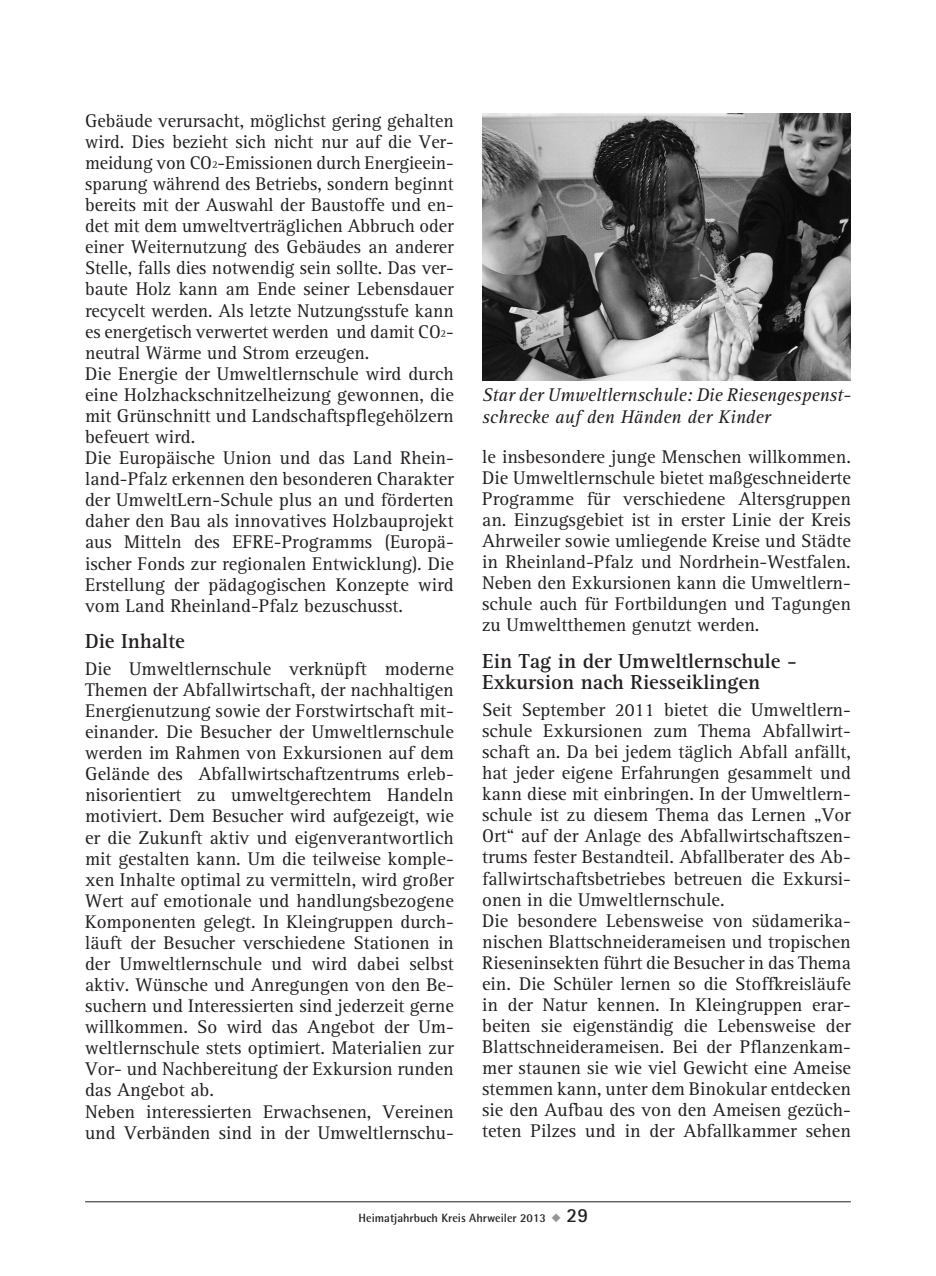
<style>
.page{position:relative;width:936px;height:1276px;background:#fff}
.page>*{position:absolute;margin:0;border:0;box-sizing:border-box;transform-origin:0 0}
.t1{font:700 21px/21px "AT Rotis Serif";color:#231f20}
.t2{font:19px/21px "AT Rotis Serif";color:#231f20}
.t3{font:italic 19px/21px "AT Rotis Serif";letter-spacing:-.005em;color:#231f20}
.t4{font:700 12px "Rotis Semi Sans";color:#231f20}
.s1{font-size:11px}
.s2{color:#939598}
.s3{font-family:"Rotis Sans Serif";font-size:20px}
</style>
<div class="page">
<hr style="left:85px;top:1201px;width:765px;height:1px;background:#231f20">
<img style="left:482px;top:113px;width:368px;height:267px">
<p class="t2" style="left:85px;top:111px;width:370px">Gebäude verursacht, möglichst gering gehalten wird. Dies bezieht sich nicht nur auf die Ver&shy;meidung von CO<span class="s1">2</span>-Emissionen durch Energieein&shy;sparung während des Betriebs, sondern beginnt bereits mit der Auswahl der Baustoffe und en&shy;det mit dem umweltverträglichen Abbruch oder einer Weiternutzung des Gebäudes an anderer Stelle, falls dies notwendig sein sollte. Das ver&shy;baute Holz kann am Ende seiner Lebensdauer recycelt werden. Als letzte Nutzungsstufe kann es energetisch verwertet werden und damit CO<span class="s1">2</span>- neutral Wärme und Strom erzeugen.<br>Die Energie der Umweltlernschule wird durch eine Holzhackschnitzelheizung gewonnen, die mit Grünschnitt und Landschaftspflegehölzern befeuert wird.<br>Die Europäische Union und das Land Rhein&shy;land-Pfalz erkennen den besonderen Charakter der UmweltLern-Schule plus an und förderten daher den Bau als innovatives Holzbauprojekt aus Mitteln des EFRE-Programms (Europä&shy;ischer Fonds zur regionalen Entwicklung). Die Erstellung der pädagogischen Konzepte wird vom Land Rheinland-Pfalz bezuschusst.</p>
<p class="t1" style="left:85px;top:631px;width:101px">Die Inhalte</p>
<p class="t2" style="left:85px;top:658px;width:370px">Die Umweltlernschule verknüpft moderne Themen der Abfallwirtschaft, der nachhaltigen Energienutzung sowie der Forstwirtschaft mit&shy;einander. Die Besucher der Umweltlernschule werden im Rahmen von Exkursionen auf dem Gelände des Abfallwirtschaftzentrums erleb&shy;nisorientiert zu umweltgerechtem Handeln motiviert. Dem Besucher wird aufgezeigt, wie er die Zukunft aktiv und eigenverantwortlich mit gestalten kann. Um die teilweise komple&shy;xen Inhalte optimal zu vermitteln, wird großer Wert auf emotionale und handlungsbezogene Komponenten gelegt. In Kleingruppen durch&shy;läuft der Besucher verschiedene Stationen in der Umweltlernschule und wird dabei selbst aktiv. Wünsche und Anregungen von den Be&shy;suchern und Interessierten sind jederzeit gerne willkommen. So wird das Angebot der Um&shy;weltlernschule stets optimiert. Materialien zur Vor- und Nachbereitung der Exkursion runden das Angebot ab.<br>Neben interessierten Erwachsenen, Vereinen und Verbänden sind in der Umweltlernschu-</p>
<p class="t3" style="left:482px;top:385px;width:370px">Star der Umweltlernschule: Die Riesengespenst&shy;schrecke auf den Händen der Kinder</p>
<p class="t2" style="left:482px;top:446px;width:370px;text-align:justify">le insbesondere junge Menschen willkommen.<br>Die Umweltlernschule bietet maßgeschneiderte Programme für verschiedene Altersgruppen an. Einzugsgebiet ist in erster Linie der Kreis Ahrweiler sowie umliegende Kreise und Städte in Rheinland-Pfalz und Nordrhein-Westfalen.<br>Neben den Exkursionen kann die Umweltlern&shy;schule auch für Fortbildungen und Tagungen zu Umweltthemen genutzt werden.</p>
<p class="t1" style="left:482px;top:651px;width:316px">Ein Tag in der Umweltlernschule -<br>Exkursion nach Riesseiklingen</p>
<p class="t2" style="left:482px;top:699px;width:370px">Seit September 2011 bietet die Umweltlern&shy;schule Exkursionen zum Thema Abfallwirt&shy;schaft an. Da bei jedem täglich Abfall anfällt, hat jeder eigene Erfahrungen gesammelt und kann diese mit einbringen. In der Umweltlern&shy;schule ist zu diesem Thema das Lernen „Vor Ort“ auf der Anlage des Abfallwirtschaftszen&shy;trums fester Bestandteil. Abfallberater des Ab&shy;fallwirtschaftsbetriebes betreuen die Exkursi&shy;onen in die Umweltlernschule.<br>Die besondere Lebensweise von südamerika&shy;nischen Blattschneiderameisen und tropischen Rieseninsekten führt die Besucher in das Thema ein. Die Schüler lernen so die Stoffkreisläufe in der Natur kennen. In Kleingruppen erar&shy;beiten sie eigenständig die Lebensweise der Blattschneiderameisen. Bei der Pflanzenkam&shy;mer staunen sie wie viel Gewicht eine Ameise stemmen kann, unter dem Binokular entdecken sie den Aufbau des von den Ameisen gezüch&shy;teten Pilzes und in der Abfallkammer sehen</p>
<p class="t4" style="left:358px;top:1210px;width:231px">Heimatjahrbuch Kreis Ahrweiler 2013 <span class="s2">◆</span> <span class="s3">29</span></p>
</div>
